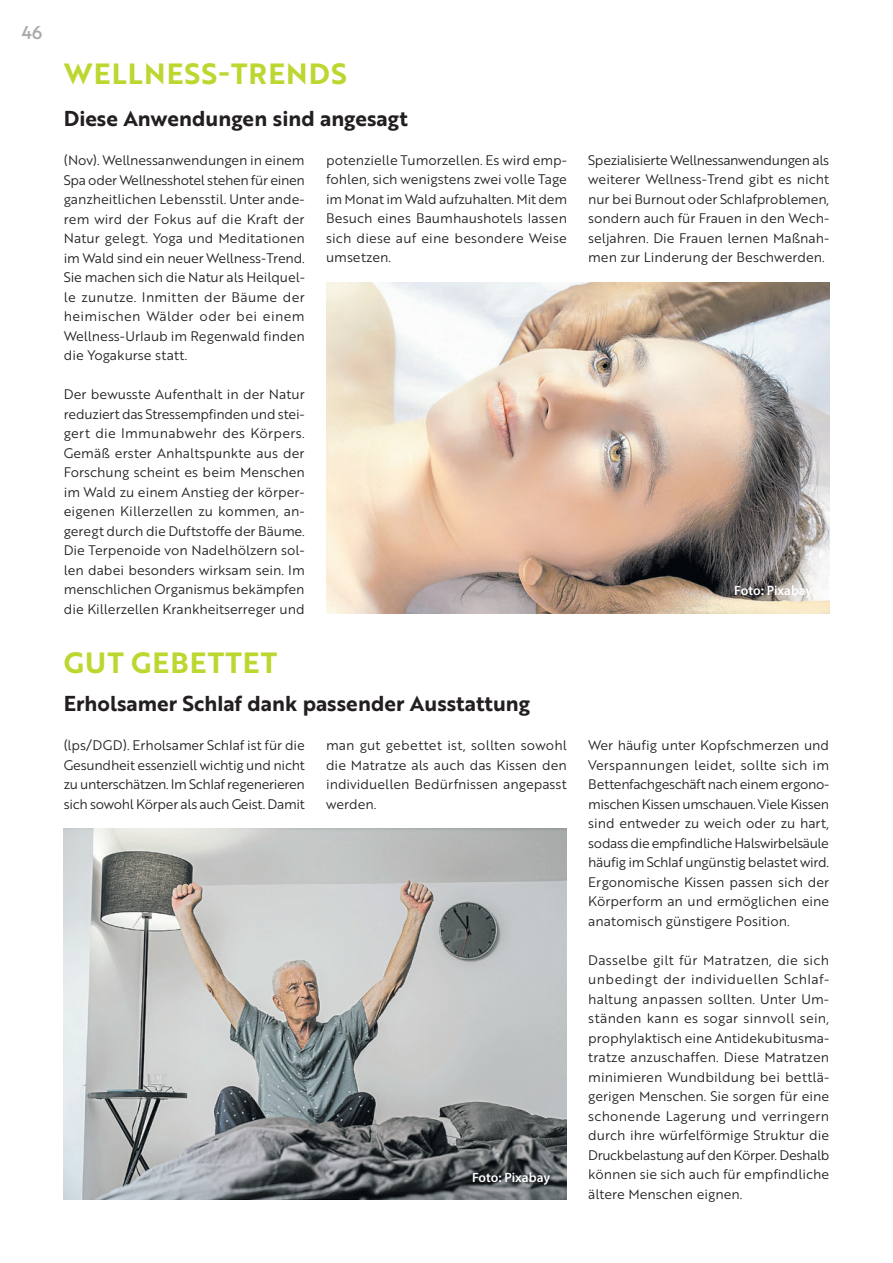
<style>
.page{position:relative;width:893px;height:1263px;background:#fff}
.page>*{position:absolute;margin:0;border:0;box-sizing:border-box;transform-origin:0 0}
.t1{font:28.5px "Brother 1816 Bold";letter-spacing:.04em;color:#bed630}
.t2{font:21px "Brother 1816 Bold";color:#231f20}
.t3{font:18px "Brother 1816 Medium";color:#a8a9ad}
.t4{font:13.5px/19.5px "Brother 1816 Book";color:#231f20;text-align:justify}
.t5{font:600 13.5px "Myriad Pro";color:#fff}
</style>
<div class="page">
<img style="left:326px;top:282px;width:503px;height:332px">
<img style="left:64px;top:828px;width:503px;height:371px">
<h3 class="t3" style="left:21px;top:19px;width:23px">46</h3>
<h1 class="t1" style="left:64px;top:52px;width:285px">WELLNESS-TRENDS</h1>
<h2 class="t2" style="left:64px;top:103px;width:346px">Diese Anwendungen sind angesagt</h2>
<p class="t4" style="left:64px;top:150px;width:243px">(Nov). Wellnessanwendungen in einem Spa oder Wellnesshotel stehen für einen ganzheitlichen Lebensstil. Unter ande&shy;rem wird der Fokus auf die Kraft der Natur gelegt. Yoga und Meditationen im Wald sind ein neuer Wellness-Trend.<br>Sie machen sich die Natur als Heilquel&shy;le zunutze. Inmitten der Bäume der heimischen Wälder oder bei einem Wellness-Urlaub im Regenwald finden die Yogakurse statt.</p>
<p class="t4" style="left:64px;top:384px;width:243px">Der bewusste Aufenthalt in der Natur reduziert das Stressempfinden und stei&shy;gert die Immunabwehr des Körpers.<br>Gemäß erster Anhaltspunkte aus der Forschung scheint es beim Menschen im Wald zu einem Anstieg der körper&shy;eigenen Killerzellen zu kommen, an&shy;geregt durch die Duftstoffe der Bäume.<br>Die Terpenoide von Nadelhölzern sol&shy;len dabei besonders wirksam sein. Im menschlichen Organismus bekämpfen die Killerzellen Krankheitserreger und</p>
<p class="t4" style="left:326px;top:150px;width:243px">potenzielle Tumorzellen. Es wird emp&shy;fohlen, sich wenigstens zwei volle Tage im Monat im Wald aufzuhalten. Mit dem Besuch eines Baumhaushotels lassen sich diese auf eine besondere Weise umsetzen.</p>
<p class="t4" style="left:588px;top:150px;width:242px">Spezialisierte Wellnessanwendungen als weiterer Wellness-Trend gibt es nicht nur bei Burnout oder Schlafproblemen, sondern auch für Frauen in den Wech&shy;seljahren. Die Frauen lernen Maßnah&shy;men zur Linderung der Beschwerden.</p>
<p class="t5" style="left:734px;top:582px;width:80px">Foto: Pixabay</p>
<h1 class="t1" style="left:64px;top:641px;width:215px">GUT GEBETTET</h1>
<h2 class="t2" style="left:64px;top:688px;width:468px">Erholsamer Schlaf dank passender Ausstattung</h2>
<p class="t4" style="left:64px;top:735px;width:243px">(lps/DGD). Erholsamer Schlaf ist für die Gesundheit essenziell wichtig und nicht zu unterschätzen. Im Schlaf regenerieren sich sowohl Körper als auch Geist. Damit</p>
<p class="t4" style="left:326px;top:735px;width:242px">man gut gebettet ist, sollten sowohl die Matratze als auch das Kissen den individuellen Bedürfnissen angepasst werden.</p>
<p class="t4" style="left:588px;top:735px;width:243px">Wer häufig unter Kopfschmerzen und Verspannungen leidet, sollte sich im Bettenfachgeschäft nach einem ergono&shy;mischen Kissen umschauen. Viele Kissen sind entweder zu weich oder zu hart, sodass die empfindliche Halswirbelsäule häufig im Schlaf ungünstig belastet wird.<br>Ergonomische Kissen passen sich der Körperform an und ermöglichen eine anatomisch günstigere Position.</p>
<p class="t4" style="left:588px;top:949px;width:243px">Dasselbe gilt für Matratzen, die sich unbedingt der individuellen Schlaf&shy;haltung anpassen sollten. Unter Um&shy;ständen kann es sogar sinnvoll sein, prophylaktisch eine Antidekubitusma&shy;tratze anzuschaffen. Diese Matratzen minimieren Wundbildung bei bettlä&shy;gerigen Menschen. Sie sorgen für eine schonende Lagerung und verringern durch ihre würfelförmige Struktur die Druckbelastung auf den Körper. Deshalb können sie sich auch für empfindliche ältere Menschen eignen.</p>
<p class="t5" style="left:472px;top:1169px;width:80px">Foto: Pixabay</p>
</div>
